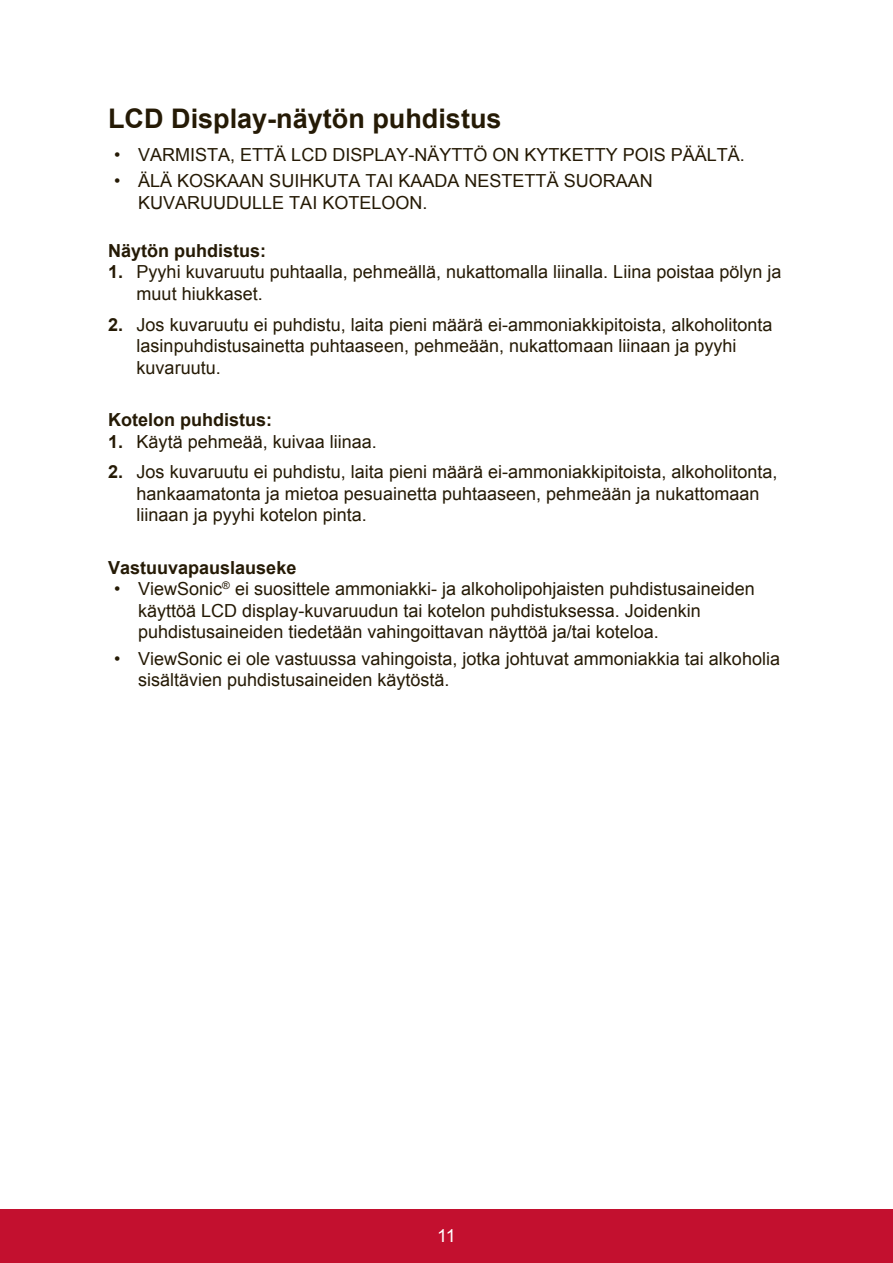
<style>
.page{position:relative;width:893px;height:1263px;background:#fff}
.page>*{position:absolute;margin:0;border:0;box-sizing:border-box;transform-origin:0 0}
.t1{font:700 27px "Arial";color:#251a05}
.t2{font:18px/21.6px "Arial";color:#251a05}
.t3{font:700 18px "Arial";color:#251a05}
.t4{font:18px "Arial";color:#fff}
.s1{font-weight:700}
</style>
<div class="page">
<div style="left:0;top:1210px;width:892px;height:53px;background:#c3102f"></div>
<h1 class="t1" style="left:108px;top:100px;width:395px">LCD Display-näytön puhdistus</h1>
<p class="t2" style="left:114px;top:144px;width:632px">• VARMISTA, ETTÄ LCD DISPLAY-NÄYTTÖ ON KYTKETTY POIS PÄÄLTÄ.</p>
<p class="t2" style="left:138px;top:170px;width:516px;text-indent:-24px">• ÄLÄ KOSKAAN SUIHKUTA TAI KAADA NESTETTÄ SUORAAN<br>KUVARUUDULLE TAI KOTELOON.</p>
<p class="t3" style="left:108px;top:238px;width:160px">Näytön puhdistus:</p>
<p class="t2" style="left:136px;top:261px;width:646px;text-indent:-28px"><span class="s1">1.</span> Pyyhi kuvaruutu puhtaalla, pehmeällä, nukattomalla liinalla. Liina poistaa pölyn ja muut hiukkaset.</p>
<p class="t2" style="left:136px;top:314px;width:637px;text-indent:-28px"><span class="s1">2.</span> Jos kuvaruutu ei puhdistu, laita pieni määrä ei-ammoniakkipitoista, alkoholitonta lasinpuhdistusainetta puhtaaseen, pehmeään, nukattomaan liinaan ja pyyhi kuvaruutu.</p>
<p class="t3" style="left:108px;top:408px;width:165px">Kotelon puhdistus:</p>
<p class="t2" style="left:108px;top:431px;width:270px"><span class="s1">1.</span> Käytä pehmeää, kuivaa liinaa.</p>
<p class="t2" style="left:136px;top:461px;width:642px;text-indent:-28px"><span class="s1">2.</span> Jos kuvaruutu ei puhdistu, laita pieni määrä ei-ammoniakkipitoista, alkoholitonta, hankaamatonta ja mietoa pesuainetta puhtaaseen, pehmeään ja nukattomaan liinaan ja pyyhi kotelon pinta.</p>
<p class="t3" style="left:108px;top:555px;width:190px">Vastuuvapauslauseke</p>
<p class="t2" style="left:138px;top:578px;width:617px;text-indent:-24px">• ViewSonic<sup>®</sup> ei suosittele ammoniakki- ja alkoholipohjaisten puhdistusaineiden käyttöä LCD display-kuvaruudun tai kotelon puhdistuksessa. Joidenkin puhdistusaineiden tiedetään vahingoittavan näyttöä ja/tai koteloa.</p>
<p class="t2" style="left:138px;top:647px;width:643px;text-indent:-24px">• ViewSonic ei ole vastuussa vahingoista, jotka johtuvat ammoniakkia tai alkoholia sisältävien puhdistusaineiden käytöstä.</p>
<p class="t4" style="left:437px;top:1223px;width:20px">11</p>
</div>
